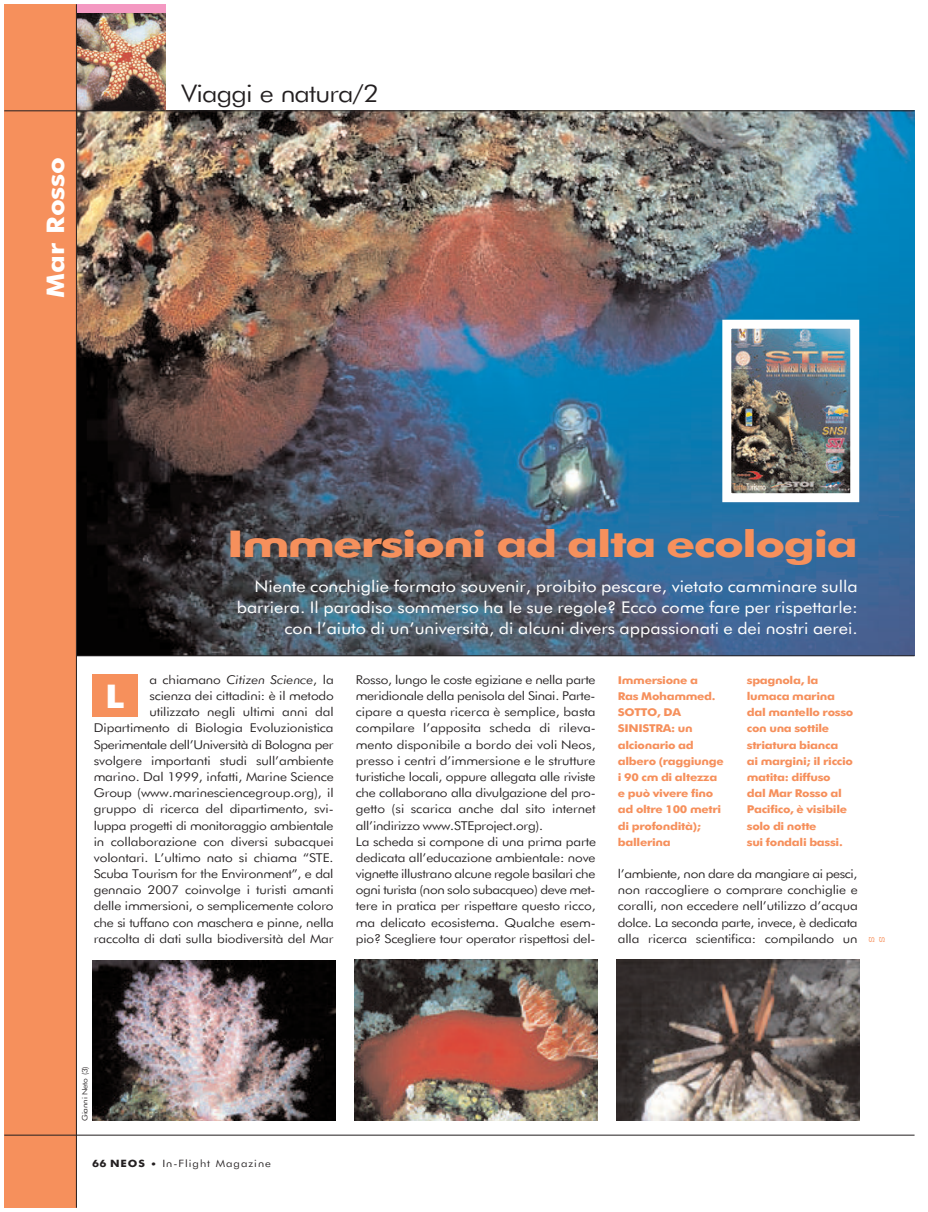
<style>
.page{position:relative;width:928px;height:1212px;background:#fff}
.page>*{position:absolute;margin:0;border:0;box-sizing:border-box;transform-origin:0 0}
.t1{font:48px "Neos TITLE";letter-spacing:-.035em;color:#f6905c}
.t2{font:700 36.3px "Neos";color:#fff}
.t3{font:300 27px "Neos";letter-spacing:-.03em;color:#231f20}
.t4{font:700 27px "Neos";color:#fff}
.t5{font:18px/21px "Neos";color:#fff;text-align:right}
.t6{font:300 13.5px/16.2px "Neos";letter-spacing:-.005em;color:#231f20}
.t7{font:700 12px/16.2px "Neos";letter-spacing:-.025em;color:#f6905c}
.t8{font:12px "Courier";color:#f6905c}
.t9{font:300 11.25px "Neos";letter-spacing:.09em;color:#231f20}
.t10{font:300 8.25px "Neos";letter-spacing:-.02em;color:#231f20}
.s1{font-style:italic}
.s2{font-weight:700}
.s3{font-weight:700;font-size:12px}
</style>
<div class="page">
<img style="left:92px;top:960px;width:243px;height:161px">
<img style="left:354px;top:960px;width:243px;height:161px">
<img style="left:616px;top:960px;width:243px;height:161px">
<img style="left:77px;top:111px;width:837px;height:544px">
<div style="left:77px;top:4px;width:89px;height:107px;background:#f499c2"></div>
<img style="left:77px;top:13px;width:89px;height:97px">
<div style="left:4px;top:4px;width:73px;height:1204px;background:#f6905c"></div>
<hr style="left:76px;top:4px;width:1px;height:1204px;background:#231f20">
<hr style="left:4px;top:1135px;width:910px;height:1px;background:#231f20">
<hr style="left:77px;top:655px;width:837px;height:1px;background:#231f20">
<hr style="left:4px;top:110px;width:910px;height:1px;background:#231f20">
<img style="left:732px;top:330px;width:117px;height:162px">
<div style="left:722px;top:320px;width:137px;height:182px;border:9px solid #fff"></div>
<div style="left:92px;top:674px;width:45px;height:42px;background:#f6905c"></div>
<h3 class="t4" style="left:46px;top:298px;width:143px;rotate:-90deg">Mar Rosso</h3>
<h3 class="t3" style="left:182px;top:83px;width:199px">Viaggi e natura/2</h3>
<h1 class="t1" style="left:227px;top:512px;width:633px">Immersioni ad alta ecologia</h1>
<p class="t5" style="left:237px;top:577px;width:622px">Niente conchiglie formato souvenir, proibito pescare, vietato camminare sulla barriera. Il paradiso sommerso ha le sue regole? Ecco come fare per rispettarle: con l’aiuto di un’università, di alcuni divers appassionati e dei nostri aerei.</p>
<p class="t6" style="left:356px;top:672px;width:242px">Rosso, lungo le coste egiziane e nella parte meridionale della penisola del Sinai. Parte&shy;cipare a questa ricerca è semplice, basta compilare l’apposita scheda di rileva&shy;mento disponibile a bordo dei voli Neos, presso i centri d’immersione e le strutture turistiche locali, oppure allegata alle riviste che collaborano alla divulgazione del pro&shy;getto (si scarica anche dal sito internet all’indirizzo www.STEproject.org).<br>La scheda si compone di una prima parte dedicata all’educazione ambientale: nove vignette illustrano alcune regole basilari che ogni turista (non solo subacqueo) deve met&shy;tere in pratica per rispettare questo ricco, ma delicato ecosistema. Qualche esem&shy;pio? Scegliere tour operator rispettosi del-</p>
<p class="t6" style="left:94px;top:672px;width:242px;text-align:right">a chiamano <span class="s1">Citizen Science</span>, la<br>scienza dei cittadini: è il metodo<br>utilizzato negli ultimi anni dal Dipartimento di Biologia Evoluzionistica Sperimentale dell’Università di Bologna per svolgere importanti studi sull’ambiente marino. Dal 1999, infatti, Marine Science Group (www.marinesciencegroup.org), il gruppo di ricerca del dipartimento, svi&shy;luppa progetti di monitoraggio ambientale in collaborazione con diversi subacquei volontari. L’ultimo nato si chiama “STE.<br>Scuba Tourism for the Environment”, e dal gennaio 2007 coinvolge i turisti amanti delle immersioni, o semplicemente coloro che si tuffano con maschera e pinne, nella raccolta di dati sulla biodiversità del Mar</p>
<p class="t7" style="left:618px;top:673px;width:107px">Immersione a<br>Ras Mohammed.<br>SOTTO, DA<br>SINISTRA: un alcionario ad albero (raggiunge i 90 cm di altezza e può vivere fino ad oltre 100 metri di profondità); ballerina</p>
<p class="t7" style="left:747px;top:673px;width:108px">spagnola, la lumaca marina dal mantello rosso con una sottile striatura bianca<br>ai margini; il riccio matita: diffuso<br>dal Mar Rosso al<br>Pacifico, è visibile solo di notte<br>sui fondali bassi.</p>
<h2 class="t2" style="left:105px;top:683px;width:21px">L</h2>
<p class="t6" style="left:618px;top:867px;width:241px;text-align:justify">l’ambiente, non dare da mangiare ai pesci, non raccogliere o comprare conchiglie e coralli, non eccedere nell’utilizzo d’acqua dolce. La seconda parte, invece, è dedicata alla ricerca scientifica: compilando un</p>
<p class="t8" style="left:876px;top:935px;width:9px;rotate:90deg">s</p>
<p class="t8" style="left:887px;top:935px;width:9px;rotate:90deg">s</p>
<p class="t10" style="left:82px;top:1121px;width:56px;rotate:-90deg">Gianni Neto (3)</p>
<p class="t9" style="left:92px;top:1159px;width:180px"><span class="s2">66 NEOS</span> <span class="s3">•</span> In-Flight Magazine</p>
</div>
